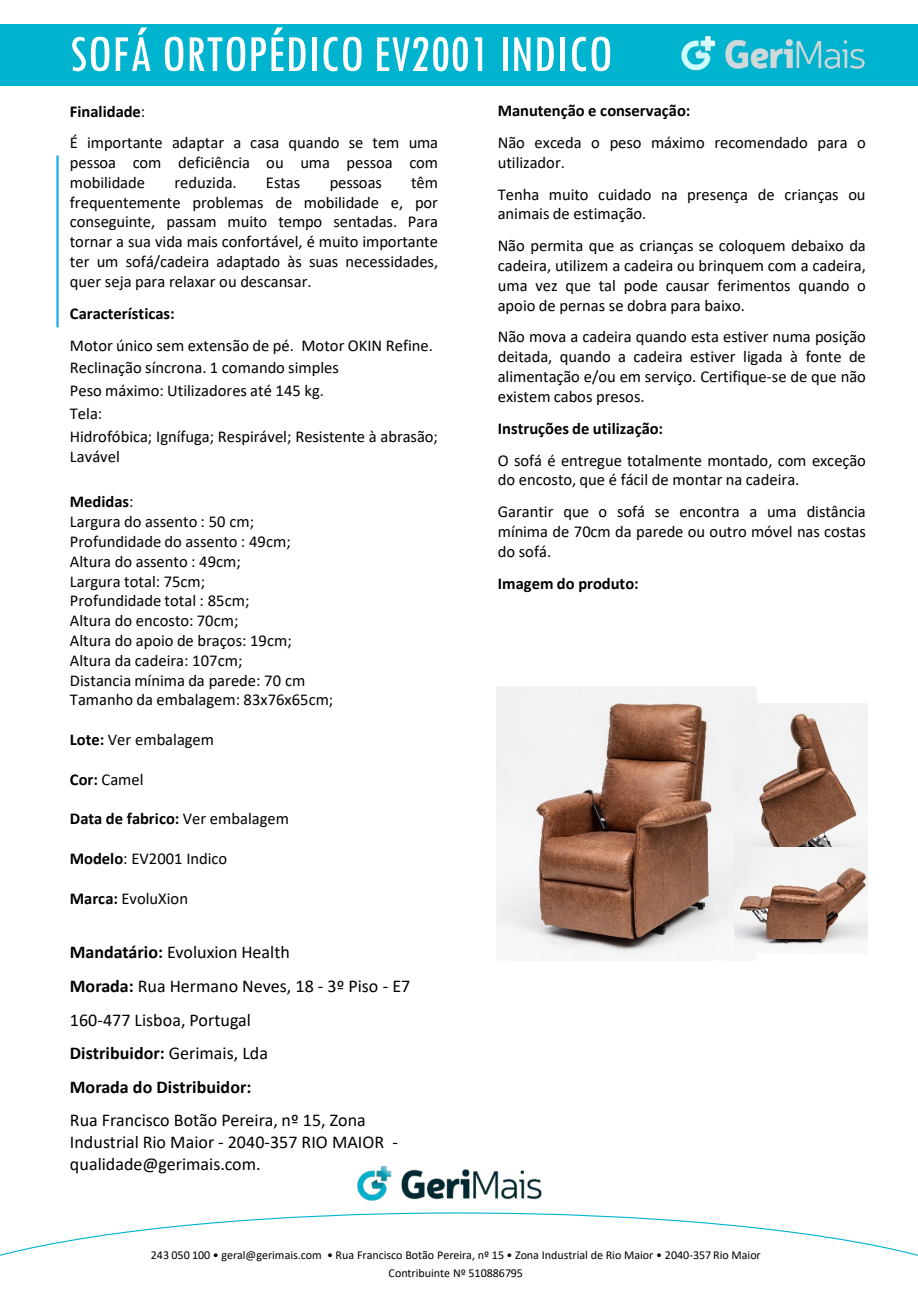
<style>
.page{position:relative;width:918px;height:1289px;background:#fff}
.page>*{position:absolute;margin:0;border:0;box-sizing:border-box;transform-origin:0 0}
.t1{font:condensed 54px "Tw Cen";color:#fff}
.t2{font:18px/21.6px "Calibri";color:#000}
.t3{font:700 18px "Calibri";letter-spacing:.005em;color:#000}
.t4{font:16.5px/19.8px "Calibri";color:#000;text-align:justify}
.t5{font:700 16.5px "Calibri";letter-spacing:-.005em;color:#000}
.t6{font:12px/17.2px "Calibri";letter-spacing:-.005em;color:#000;text-align:center}
.s1{font-weight:400}
.s2{font-weight:700}
</style>
<div class="page">
<hr style="left:56px;top:155px;width:3px;height:172px;background:#1cade4">
<div style="left:0;top:24px;width:918px;height:62px;background:#00b3ce"></div>
<img style="left:357px;top:1166px;width:185px;height:35px">
<svg style="left:0;top:1212px;width:918px;height:44px"></svg>
<img style="left:681px;top:35px;width:184px;height:36px">
<img style="left:496px;top:686px;width:261px;height:274px">
<img style="left:734px;top:703px;width:133px;height:144px">
<img style="left:734px;top:847px;width:133px;height:106px">
<h1 class="t1" style="left:70px;top:21px;width:544px">SOFÁ ORTOPÉDICO EV2001 INDICO</h1>
<p class="t5" style="left:70px;top:99px;width:77px">Finalidade<span class="s1">:</span></p>
<p class="t4" style="left:70px;top:132px;width:370px">É importante adaptar a casa quando se tem uma pessoa com deficiência ou uma pessoa com mobilidade</p>
<p class="t4" style="left:70px;top:172px;width:370px;text-indent:341px">têm frequentemente problemas de mobilidade e, por conseguinte, passam muito tempo sentadas. Para tornar a sua vida mais confortável, é muito importante ter um sofá/cadeira adaptado às suas necessidades, quer seja para relaxar ou descansar.</p>
<p class="t5" style="left:70px;top:302px;width:106px">Características:</p>
<p class="t4" style="left:70px;top:335px;width:365px">Motor único sem extensão de pé. Motor OKIN Refine.</p>
<p class="t4" style="left:70px;top:357px;width:271px">Reclinação síncrona. 1 comando simples</p>
<p class="t4" style="left:70px;top:380px;width:256px">Peso máximo: Utilizadores até 145 kg.</p>
<p class="t4" style="left:70px;top:403px;width:34px">Tela:</p>
<p class="t4" style="left:70px;top:426px;width:370px">Hidrofóbica; Ignífuga; Respirável; Resistente à abrasão;<br>Lavável</p>
<p class="t5" style="left:70px;top:490px;width:65px">Medidas<span class="s1">:</span></p>
<p class="t4" style="left:70px;top:511px;width:186px">Largura do assento : 50 cm;</p>
<p class="t4" style="left:70px;top:531px;width:222px">Profundidade do assento : 49cm;</p>
<p class="t4" style="left:70px;top:551px;width:173px">Altura do assento : 49cm;</p>
<p class="t4" style="left:70px;top:571px;width:137px">Largura total: 75cm;</p>
<p class="t4" style="left:70px;top:590px;width:181px">Profundidade total : 85cm;</p>
<p class="t4" style="left:70px;top:610px;width:170px">Altura do encosto: 70cm;</p>
<p class="t4" style="left:70px;top:630px;width:223px">Altura do apoio de braços: 19cm;</p>
<p class="t4" style="left:70px;top:650px;width:174px">Altura da cadeira: 107cm;</p>
<p class="t4" style="left:70px;top:670px;width:237px">Distancia mínima da parede: 70 cm</p>
<p class="t4" style="left:70px;top:689px;width:265px">Tamanho da embalagem: 83x76x65cm;</p>
<p class="t4" style="left:70px;top:729px;width:146px"><span class="s2">Lote:</span> Ver embalagem</p>
<p class="t4" style="left:70px;top:769px;width:75px"><span class="s2">Cor:</span> Camel</p>
<p class="t5" style="left:70px;top:807px;width:221px">Data de fabrico: <span class="s1">Ver embalagem</span></p>
<p class="t4" style="left:70px;top:848px;width:159px"><span class="s2">Modelo</span>: EV2001 Indico</p>
<p class="t4" style="left:70px;top:887px;width:120px"><span class="s2">Marca:</span> EvoluXion</p>
<p class="t4" style="left:175px;top:172px;width:64px">reduzida.</p>
<p class="t4" style="left:266px;top:172px;width:36px">Estas</p>
<p class="t4" style="left:330px;top:172px;width:54px">pessoas</p>
<p class="t2" style="left:70px;top:941px;width:222px"><span class="s2">Mandatário:</span> Evoluxion Health</p>
<p class="t2" style="left:70px;top:974px;width:342px"><span class="s2">Morada:</span> Rua Hermano Neves, 18 - 3º Piso - E7</p>
<p class="t2" style="left:70px;top:1008px;width:183px">160-477 Lisboa, Portugal</p>
<p class="t3" style="left:70px;top:1040px;width:200px">Distribuidor: <span class="s1">Gerimais, Lda</span></p>
<p class="t3" style="left:70px;top:1074px;width:183px">Morada do Distribuidor:</p>
<p class="t2" style="left:70px;top:1109px;width:330px">Rua Francisco Botão Pereira, nº 15, Zona<br>Industrial Rio Maior - 2040-357 RIO MAIOR - qualidade@gerimais.com.</p>
<p class="t5" style="left:498px;top:99px;width:194px">Manutenção e conservação:</p>
<p class="t4" style="left:498px;top:132px;width:370px">Não exceda o peso máximo recomendado para o utilizador.</p>
<p class="t4" style="left:498px;top:184px;width:369px">Tenha muito cuidado na presença de crianças ou animais de estimação.</p>
<p class="t4" style="left:498px;top:235px;width:370px">Não permita que as crianças se coloquem debaixo da cadeira, utilizem a cadeira ou brinquem com a cadeira, uma vez que tal pode causar ferimentos quando o apoio de pernas se dobra para baixo.</p>
<p class="t4" style="left:498px;top:326px;width:370px">Não mova a cadeira quando esta estiver numa posição deitada, quando a cadeira estiver ligada à fonte de alimentação e/ou em serviço. Certifique-se de que não existem cabos presos.</p>
<p class="t5" style="left:498px;top:416px;width:167px">Instruções de utilização:</p>
<p class="t4" style="left:498px;top:450px;width:370px">O sofá é entregue totalmente montado, com exceção do encosto, que é fácil de montar na cadeira.</p>
<p class="t4" style="left:498px;top:501px;width:370px">Garantir que o sofá se encontra a uma distância mínima de 70cm da parede ou outro móvel nas costas do sofá.</p>
<p class="t5" style="left:498px;top:571px;width:143px">Imagem do produto:</p>
<p class="t6" style="left:151px;top:1246px;width:612px">243 050 100 • geral@gerimais.com • Rua Francisco Botão Pereira, nº 15 • Zona Industrial de Rio Maior • 2040-357 Rio Maior<br>Contribuinte Nº 510886795</p>
</div>
